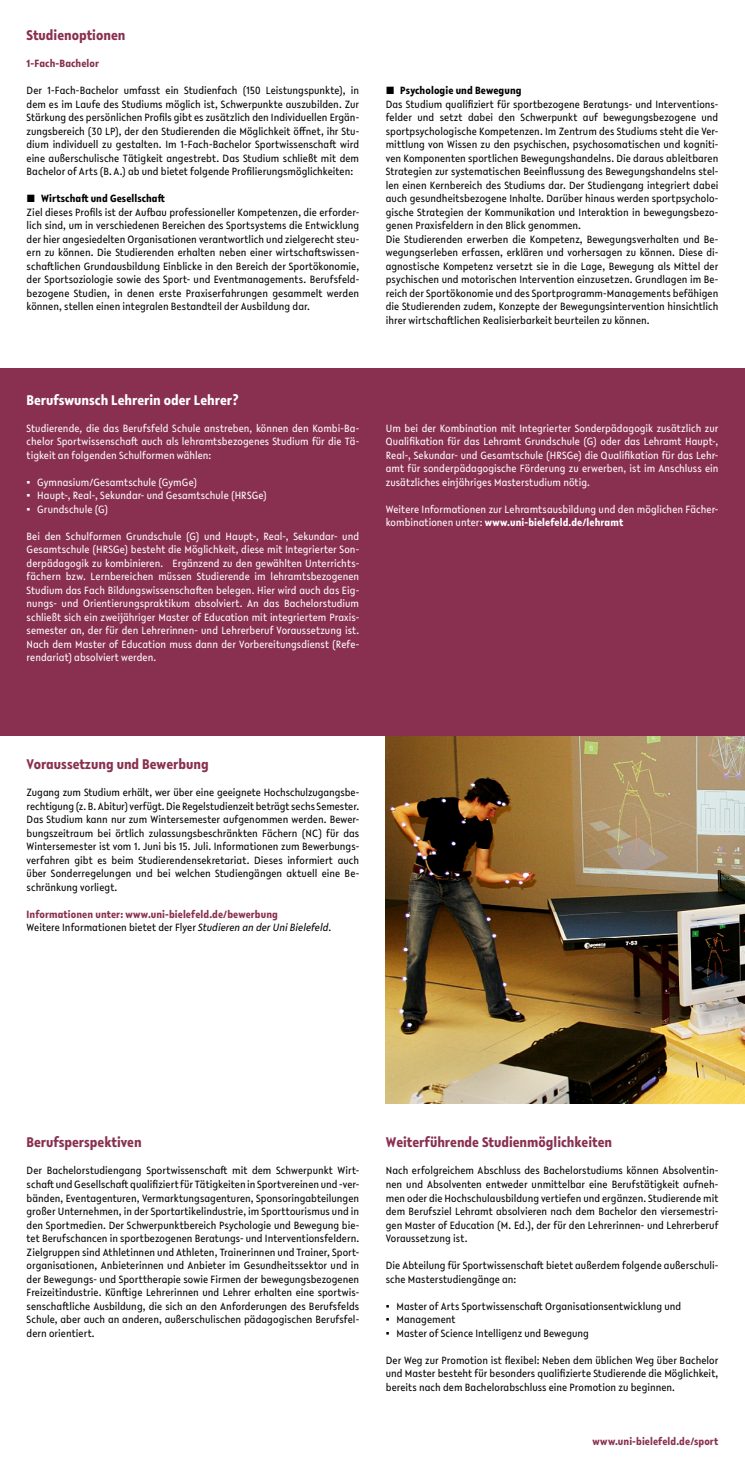
<style>
.page{position:relative;width:745px;height:1471px;background:#fff}
.page>*{position:absolute;margin:0;border:0;box-sizing:border-box;transform-origin:0 0}
.t1{font:700 15px "Lelo Condensed";color:#893051}
.t2{font:700 15px "Lelo Condensed";color:#fff}
.t3{font:11.25px/13.5px "Lelo Condensed";letter-spacing:.005em;color:#000;text-align:justify}
.t4{font:11.25px/13.5px "Lelo Condensed";letter-spacing:.005em;color:#fff;text-align:justify}
.t5{font:700 11.25px/13.5px "Lelo Condensed";letter-spacing:.01em;color:#893051}
.t6{font:700 11.25px "Lelo Condensed";letter-spacing:.01em;color:#000}
.s1{font-family:"Arial"}
.s2{font-weight:700}
.s3{font-weight:400;color:#000}
.s4{font-weight:400;font-style:italic;color:#000}
</style>
<div class="page">
<img style="left:385px;top:735px;width:359px;height:368px">
<div style="left:0;top:368px;width:744px;height:367px;background:#893051"></div>
<h1 class="t1" style="left:27px;top:25px;width:100px">Studienoptionen</h1>
<p class="t5" style="left:27px;top:56px;width:74px">1-Fach-Bachelor</p>
<p class="t3" style="left:27px;top:83px;width:334px">Der 1-Fach-Bachelor umfasst ein Studienfach (150 Leistungspunkte), in dem es im Laufe des Studiums möglich ist, Schwerpunkte auszubilden. Zur Stärkung des persönlichen Profils gibt es zusätzlich den Individuellen Ergän&shy;zungsbereich (30 LP), der den Studierenden die Möglichkeit öffnet, ihr Stu&shy;dium individuell zu gestalten. Im 1-Fach-Bachelor Sportwissenschaft wird eine außerschulische Tätigkeit angestrebt. Das Studium schließt mit dem Bachelor of Arts (B.A.) ab und bietet folgende Profilierungsmöglichkeiten:</p>
<p class="t6" style="left:27px;top:191px;width:140px">■ Wirtschaft und Gesellschaft</p>
<p class="t3" style="left:27px;top:205px;width:334px">Ziel dieses Profils ist der Aufbau professioneller Kompetenzen, die erforder&shy;lich sind, um in verschiedenen Bereichen des Sportsystems die Entwicklung der hier angesiedelten Organisationen verantwortlich und zielgerecht steu&shy;ern zu können. Die Studierenden erhalten neben einer wirtschaftswissen&shy;schaftlichen Grundausbildung Einblicke in den Bereich der Sportökonomie, der Sportsoziologie sowie des Sport- und Eventmanagements. Berufsfeld&shy;bezogene Studien, in denen erste Praxiserfahrungen gesammelt werden können, stellen einen integralen Bestandteil der Ausbildung dar.</p>
<p class="t6" style="left:385px;top:83px;width:137px">■ Psychologie und Bewegung</p>
<p class="t3" style="left:385px;top:97px;width:334px;text-align:left">Das Studium qualifiziert für sportbezogene Beratungs- und Interventions&shy;felder und setzt dabei den Schwerpunkt auf bewegungsbezogene und sportpsychologische Kompetenzen. Im Zentrum des Studiums steht die Ver&shy;mittlung von Wissen zu den psychischen, psychosomatischen und kogniti&shy;ven Komponenten sportlichen Bewegungshandelns. Die daraus ableitbaren Strategien zur systematischen Beeinflussung des Bewegungshandelns stel&shy;len einen Kernbereich des Studiums dar. Der Studiengang integriert dabei auch gesundheitsbezogene Inhalte. Darüber hinaus werden sportpsycholo&shy;gische Strategien der Kommunikation und Interaktion in bewegungsbezo&shy;genen Praxisfeldern in den Blick genommen.<br>Die Studierenden erwerben die Kompetenz, Bewegungsverhalten und Be&shy;wegungserleben erfassen, erklären und vorhersagen zu können. Diese di&shy;agnostische Kompetenz versetzt sie in die Lage, Bewegung als Mittel der psychischen und motorischen Intervention einzusetzen. Grundlagen im Be&shy;reich der Sportökonomie und des Sportprogramm-Managements befähigen die Studierenden zudem, Konzepte der Bewegungsintervention hinsichtlich ihrer wirtschaftlichen Realisierbarkeit beurteilen zu können.</p>
<h1 class="t2" style="left:27px;top:389px;width:213px">Berufswunsch Lehrerin oder Lehrer?</h1>
<p class="t4" style="left:27px;top:421px;width:334px">Studierende, die das Berufsfeld Schule anstreben, können den Kombi-Ba&shy;chelor Sportwissenschaft auch als lehramtsbezogenes Studium für die Tä&shy;tigkeit an folgenden Schulformen wählen:</p>
<p class="t4" style="left:27px;top:475px;width:172px"><span class="s1">▪</span> Gymnasium/Gesamtschule (GymGe)</p>
<p class="t4" style="left:27px;top:488px;width:241px"><span class="s1">▪</span> Haupt-, Real-, Sekundar- und Gesamtschule (HRSGe)</p>
<p class="t4" style="left:27px;top:502px;width:83px"><span class="s1">▪</span> Grundschule (G)</p>
<p class="t4" style="left:27px;top:529px;width:334px">Bei den Schulformen Grundschule (G) und Haupt-, Real-, Sekundar- und Gesamtschule (HRSGe) besteht die Möglichkeit, diese mit Integrierter Son&shy;derpädagogik zu kombinieren. Ergänzend zu den gewählten Unterrichts&shy;fächern bzw. Lernbereichen müssen Studierende im lehramtsbezogenen Studium das Fach Bildungswissenschaften belegen. Hier wird auch das Eig&shy;nungs- und Orientierungspraktikum absolviert. An das Bachelorstudium schließt sich ein zweijähriger Master of Education mit integriertem Praxis&shy;semester an, der für den Lehrerinnen- und Lehrerberuf Voraussetzung ist.<br>Nach dem Master of Education muss dann der Vorbereitungsdienst (Refe&shy;rendariat) absolviert werden.</p>
<p class="t4" style="left:385px;top:421px;width:334px">Um bei der Kombination mit Integrierter Sonderpädagogik zusätzlich zur Qualifikation für das Lehramt Grundschule (G) oder das Lehramt Haupt-, Real-, Sekundar- und Gesamtschule (HRSGe) die Qualifikation für das Lehr&shy;amt für sonderpädagogische Förderung zu erwerben, ist im Anschluss ein zusätzliches einjähriges Masterstudium nötig.</p>
<p class="t4" style="left:385px;top:502px;width:334px">Weitere Informationen zur Lehramtsausbildung und den möglichen Fächer&shy;kombinationen unter: <span class="s2">www.uni-bielefeld.de/lehramt</span></p>
<h1 class="t1" style="left:27px;top:754px;width:183px">Voraussetzung und Bewerbung</h1>
<p class="t3" style="left:27px;top:785px;width:334px">Zugang zum Studium erhält, wer über eine geeignete Hochschulzugangsbe&shy;rechtigung (z. B. Abitur) verfügt. Die Regelstudienzeit beträgt sechs Semester.<br>Das Studium kann nur zum Wintersemester aufgenommen werden. Bewer&shy;bungszeitraum bei örtlich zulassungsbeschränkten Fächern (NC) für das Wintersemester ist vom 1. Juni bis 15. Juli. Informationen zum Bewerbungs&shy;verfahren gibt es beim Studierendensekretariat. Dieses informiert auch über Sonderregelungen und bei welchen Studiengängen aktuell eine Be&shy;schränkung vorliegt.</p>
<p class="t5" style="left:27px;top:907px;width:306px">Informationen unter: www.uni-bielefeld.de/bewerbung<br><span class="s3">Weitere Informationen bietet der Flyer</span> <span class="s4">Studieren an der Uni Bielefeld</span><span class="s3">.</span></p>
<h1 class="t1" style="left:27px;top:1132px;width:116px">Berufsperspektiven</h1>
<p class="t3" style="left:27px;top:1163px;width:334px">Der Bachelorstudiengang Sportwissenschaft mit dem Schwerpunkt Wirt&shy;schaft und Gesellschaft qualifiziert für Tätigkeiten in Sportvereinen und -ver&shy;bänden, Eventagenturen, Vermarktungsagenturen, Sponsoringabteilungen großer Unternehmen, in der Sportartikelindustrie, im Sporttourismus und in den Sportmedien. Der Schwerpunktbereich Psychologie und Bewegung bie&shy;tet Berufschancen in sportbezogenen Beratungs- und Interventionsfeldern.<br>Zielgruppen sind Athletinnen und Athleten, Trainerinnen und Trainer, Sport&shy;organisationen, Anbieterinnen und Anbieter im Gesundheitssektor und in der Bewegungs- und Sporttherapie sowie Firmen der bewegungsbezogenen Freizeitindustrie. Künftige Lehrerinnen und Lehrer erhalten eine sportwis&shy;senschaftliche Ausbildung, die sich an den Anforderungen des Berufsfelds Schule, aber auch an anderen, außerschulischen pädagogischen Berufsfel&shy;dern orientiert.</p>
<h1 class="t1" style="left:385px;top:1132px;width:228px">Weiterführende Studienmöglichkeiten</h1>
<p class="t3" style="left:385px;top:1163px;width:334px">Nach erfolgreichem Abschluss des Bachelorstudiums können Absolventin&shy;nen und Absolventen entweder unmittelbar eine Berufstätigkeit aufneh&shy;men oder die Hochschulausbildung vertiefen und ergänzen. Studierende mit dem Berufsziel Lehramt absolvieren nach dem Bachelor den viersemestri&shy;gen Master of Education (M. Ed.), der für den Lehrerinnen- und Lehrerberuf Voraussetzung ist.</p>
<p class="t3" style="left:385px;top:1258px;width:334px">Die Abteilung für Sportwissenschaft bietet außerdem folgende außerschuli&shy;sche Masterstudiengänge an:</p>
<p class="t3" style="left:385px;top:1298px;width:297px"><span class="s1">▪</span> Master of Arts Sportwissenschaft Organisationsentwicklung und</p>
<p class="t3" style="left:385px;top:1312px;width:71px"><span class="s1">▪</span> Management</p>
<p class="t3" style="left:385px;top:1325px;width:204px"><span class="s1">▪</span> Master of Science Intelligenz und Bewegung</p>
<p class="t3" style="left:385px;top:1352px;width:334px">Der Weg zur Promotion ist flexibel: Neben dem üblichen Weg über Bachelor und Master besteht für besonders qualifizierte Studierende die Möglichkeit, bereits nach dem Bachelorabschluss eine Promotion zu beginnen.</p>
<p class="t5" style="left:592px;top:1433px;width:127px">www.uni-bielefeld.de/sport</p>
</div>
